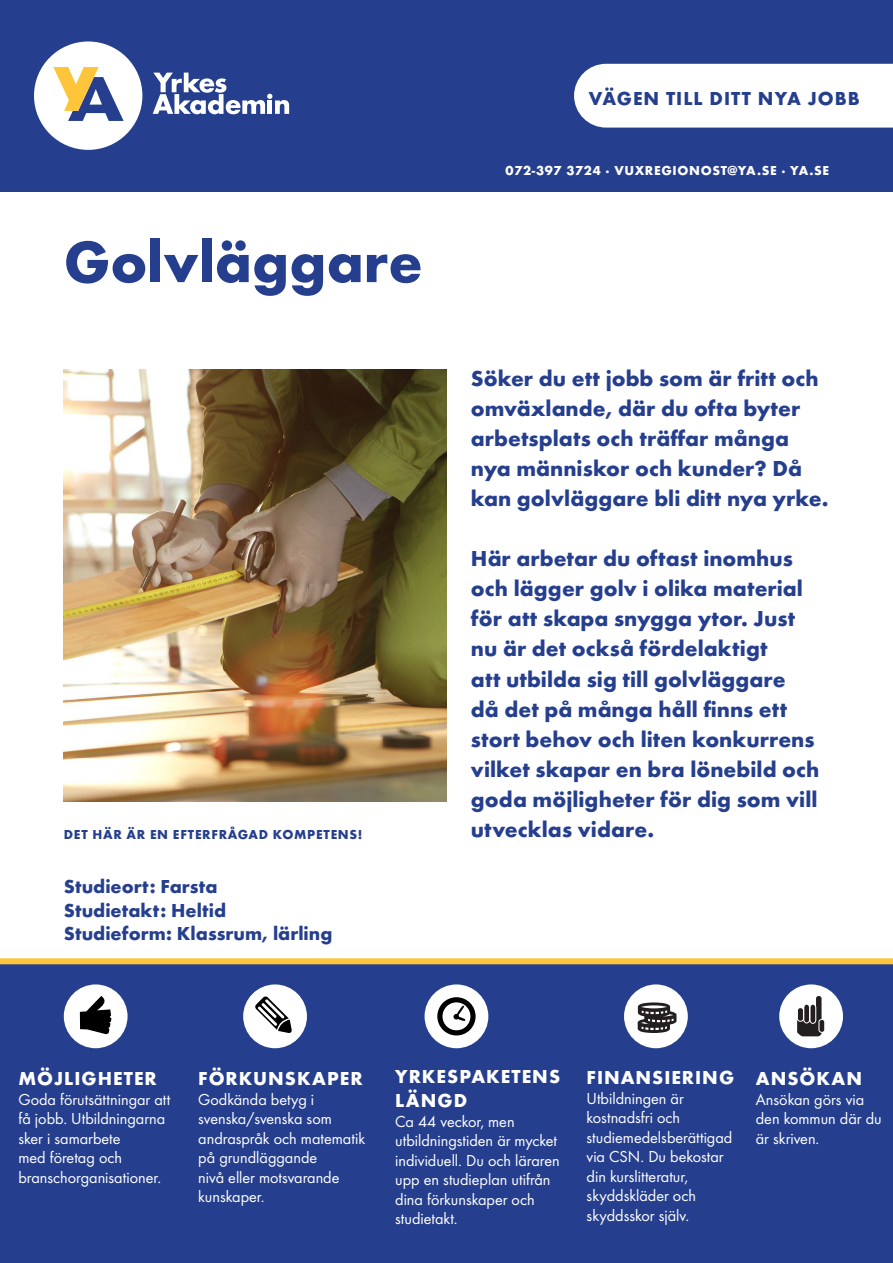
<style>
.page{position:relative;width:893px;height:1263px;background:#fff}
.page>*{position:absolute;margin:0;border:0;box-sizing:border-box;transform-origin:0 0}
.Underrubrik{font:700 60px "Futura";color:#253f8e}
.Ingress{font:700 22.5px/30px "Futura";color:#253f8e}
.Rub3{font:700 19.5px/24px "Futura";letter-spacing:.05em;color:#fff}
.Ingress-2{font:700 19.5px/23.4px "Futura";color:#253f8e}
.Rub3-2{font:700 19.5px "Futura";letter-spacing:.05em;color:#253f8e}
.Vit_fakta{font:16.5px/19.5px "Futura Boo";color:#fff}
.Rub3-3{font:700 13.5px "Futura";letter-spacing:.05em;color:#fff}
.Rub3-4{font:700 13.5px "Futura";letter-spacing:.05em;color:#253f8e}
</style>
<div class="page">
<div style="left:0;top:0;width:893px;height:191px;background:#253f8e"></div>
<div style="left:34px;top:41px;width:108px;height:109px;background:#fff;border-radius:50%"></div>
<svg style="left:53px;top:67px;width:71px;height:54px"></svg>
<svg style="left:153px;top:73px;width:136px;height:41px"></svg>
<div style="left:574px;top:64px;width:319px;height:64px;background:#fff"></div>
<div style="left:0;top:961px;width:893px;height:302px;background:#253f8e"></div>
<div style="left:0;top:958px;width:893px;height:6px;background:#fec53a"></div>
<div style="left:425px;top:984px;width:63px;height:64px;background:#fff;border-radius:50%"></div>
<svg style="left:437px;top:997px;width:39px;height:38px"></svg>
<div style="left:64px;top:984px;width:64px;height:64px;background:#fff;border-radius:50%"></div>
<svg style="left:80px;top:996px;width:31px;height:38px"></svg>
<div style="left:243px;top:984px;width:64px;height:64px;background:#fff;border-radius:50%"></div>
<svg style="left:255px;top:996px;width:37px;height:37px"></svg>
<img style="left:64px;top:370px;width:382px;height:432px">
<div style="left:779px;top:984px;width:64px;height:64px;background:#fff;border-radius:50%"></div>
<svg style="left:797px;top:996px;width:27px;height:40px"></svg>
<div style="left:624px;top:984px;width:64px;height:64px;background:#fff;border-radius:50%"></div>
<svg style="left:638px;top:1002px;width:39px;height:31px"></svg>
<p class="Rub3-2" style="left:589px;top:84px;width:272px">VÄGEN TILL DITT NYA JOBB</p>
<p class="Underrubrik" style="left:64px;top:218px;width:360px">Golvläggare</p>
<p class="Rub3-4" style="left:64px;top:825px;width:300px">DET HÄR ÄR EN EFTERFRÅGAD KOMPETENS!</p>
<p class="Ingress-2" style="left:64px;top:873px;width:164px">Studieort: Farsta<br>Studietakt: Heltid</p>
<p class="Ingress-2" style="left:64px;top:920px;width:270px">Studieform: Klassrum, lärling</p>
<p class="Rub3-3" style="left:506px;top:160px;width:325px">072-397 3724 · VUXREGIONOST@YA.SE · YA.SE</p>
<p class="Ingress" style="left:471px;top:362px;width:359px">Söker du ett jobb som är fritt och omväxlande, där du ofta byter arbetsplats och träffar många nya människor och kunder? Då kan golvläggare bli ditt nya yrke.</p>
<p class="Ingress" style="left:471px;top:542px;width:350px">Här arbetar du oftast inomhus och lägger golv i olika material för att skapa snygga ytor. Just nu är det också fördelaktigt<br>att utbilda sig till golvläggare<br>då det på många håll finns ett stort behov och liten konkurrens vilket skapar en bra lönebild och goda möjligheter för dig som vill utvecklas vidare.</p>
<p class="Rub3" style="left:18px;top:1065px;width:140px">MÖJLIGHETER</p>
<p class="Vit_fakta" style="left:18px;top:1088px;width:154px">Goda förutsättningar att få jobb. Utbildningarna sker i samarbete<br>med företag och branschorganisationer.</p>
<p class="Rub3" style="left:198px;top:1065px;width:166px">FÖRKUNSKAPER</p>
<p class="Vit_fakta" style="left:198px;top:1088px;width:168px">Godkända betyg i svenska/svenska som andraspråk och matematik på grundläggande<br>nivå eller motsvarande kunskaper.</p>
<p class="Rub3" style="left:395px;top:1063px;width:166px">YRKESPAKETENS<br>LÄNGD</p>
<p class="Vit_fakta" style="left:395px;top:1111px;width:166px">Ca 44 veckor, men utbildningstiden är mycket individuell. Du och läraren upp en studieplan utifrån dina förkunskaper och studietakt.</p>
<p class="Rub3" style="left:587px;top:1064px;width:149px">FINANSIERING</p>
<p class="Vit_fakta" style="left:587px;top:1088px;width:99px">Utbildningen är kostnadsfri och</p>
<p class="Vit_fakta" style="left:587px;top:1127px;width:147px">studiemedelsberättigad via CSN. Du bekostar din kurslitteratur, skyddskläder och skyddsskor själv.</p>
<p class="Rub3" style="left:756px;top:1065px;width:108px">ANSÖKAN</p>
<p class="Vit_fakta" style="left:756px;top:1088px;width:110px">Ansökan görs via</p>
<p class="Vit_fakta" style="left:756px;top:1108px;width:127px">den kommun där du är skriven.</p>
</div>
